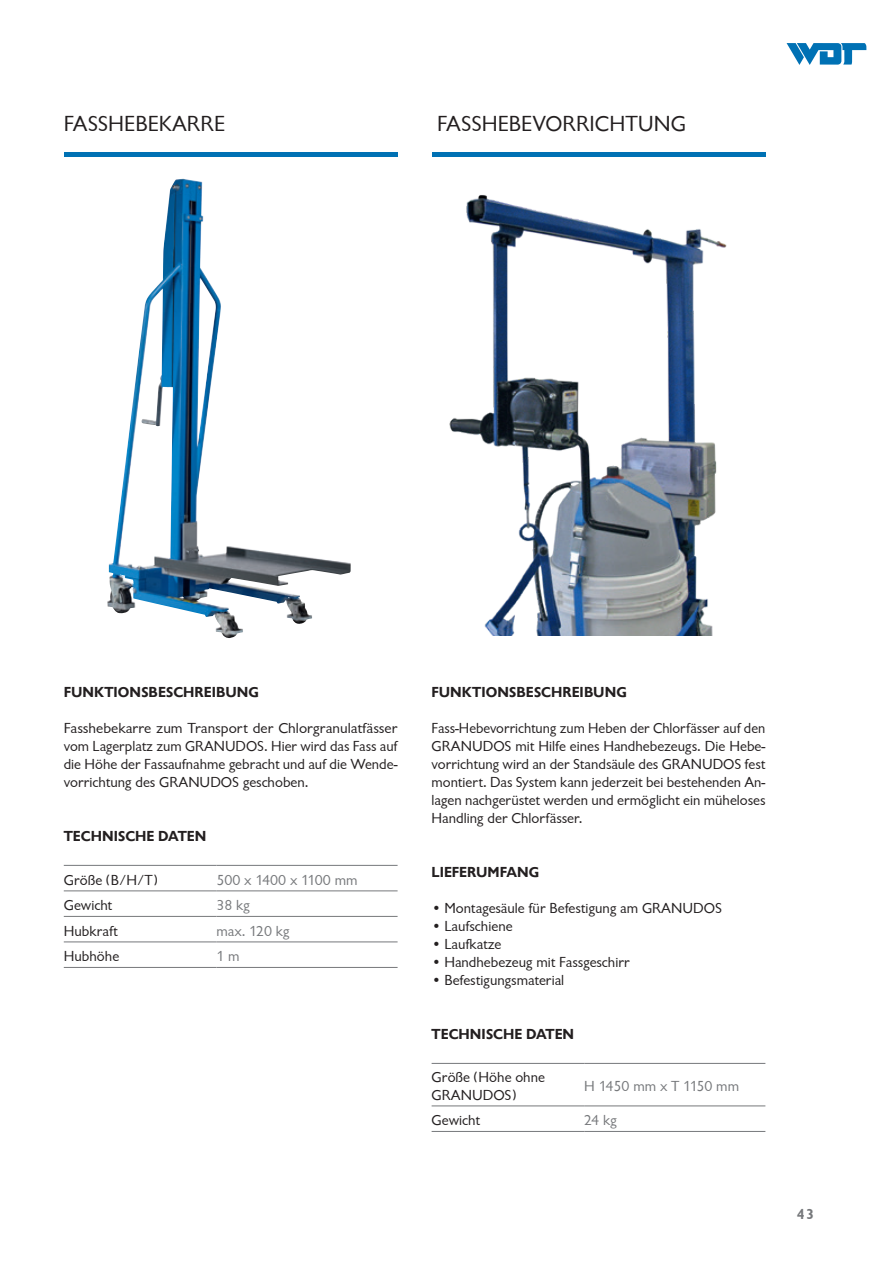
<style>
.page{position:relative;width:893px;height:1263px;background:#fff}
.page>*{position:absolute;margin:0;border:0;box-sizing:border-box;transform-origin:0 0}
.t1{font:22.5px "Chantilly Dsp";color:#231f20}
.t2{font:15px/18px "Chantilly Dsp";color:#231f20;text-align:justify}
.t3{font:700 15px "Chantilly Dsp";color:#231f20}
.t4{font:15px "Chantilly Dsp";color:#76787b}
.t5{font:700 15px "Chantilly Dsp";color:#76787b}
</style>
<div class="page">
<svg style="left:786px;top:43px;width:80px;height:22px"></svg>
<hr style="left:64px;top:153px;width:334px;height:4px;background:#0071b4">
<hr style="left:432px;top:153px;width:333px;height:4px;background:#0071b4">
<img style="left:449px;top:195px;width:278px;height:441px">
<img style="left:107px;top:179px;width:109px;height:440px">
<hr style="left:64px;top:865px;width:152px;height:1px;background:#76787b">
<hr style="left:216px;top:865px;width:182px;height:1px;background:#76787b">
<hr style="left:64px;top:891px;width:152px;height:1px;background:#76787b">
<hr style="left:216px;top:891px;width:182px;height:1px;background:#76787b">
<hr style="left:64px;top:916px;width:152px;height:1px;background:#76787b">
<hr style="left:216px;top:916px;width:182px;height:1px;background:#76787b">
<hr style="left:64px;top:942px;width:152px;height:1px;background:#76787b">
<hr style="left:216px;top:942px;width:182px;height:1px;background:#76787b">
<hr style="left:64px;top:967px;width:152px;height:1px;background:#76787b">
<hr style="left:216px;top:967px;width:182px;height:1px;background:#76787b">
<hr style="left:432px;top:1063px;width:152px;height:1px;background:#76787b">
<hr style="left:584px;top:1063px;width:181px;height:1px;background:#76787b">
<hr style="left:432px;top:1106px;width:152px;height:1px;background:#76787b">
<hr style="left:584px;top:1106px;width:181px;height:1px;background:#76787b">
<hr style="left:432px;top:1131px;width:152px;height:1px;background:#76787b">
<hr style="left:584px;top:1131px;width:181px;height:1px;background:#76787b">
<h1 class="t1" style="left:64px;top:111px;width:163px">FASSHEBEKARRE</h1>
<h1 class="t1" style="left:437px;top:111px;width:251px">FASSHEBEVORRICHTUNG</h1>
<p class="t3" style="left:64px;top:684px;width:197px">FUNKTIONSBESCHREIBUNG</p>
<p class="t2" style="left:64px;top:719px;width:335px">Fasshebekarre zum Transport der Chlorgranulatfässer vom Lagerplatz zum GRANUDOS. Hier wird das Fass auf die Höhe der Fassaufnahme gebracht und auf die Wende&shy;vorrichtung des GRANUDOS geschoben.</p>
<p class="t3" style="left:64px;top:828px;width:144px">TECHNISCHE DATEN</p>
<p class="t2" style="left:64px;top:871px;width:95px">Größe (B/H/T)</p>
<p class="t4" style="left:216px;top:871px;width:143px">500 x 1400 x 1100 mm</p>
<p class="t2" style="left:64px;top:896px;width:50px">Gewicht</p>
<p class="t4" style="left:216px;top:897px;width:35px">38 kg</p>
<p class="t2" style="left:64px;top:922px;width:55px">Hubkraft</p>
<p class="t4" style="left:216px;top:922px;width:75px">max. 120 kg</p>
<p class="t2" style="left:64px;top:947px;width:57px">Hubhöhe</p>
<p class="t4" style="left:216px;top:948px;width:25px">1 m</p>
<p class="t3" style="left:432px;top:684px;width:197px">FUNKTIONSBESCHREIBUNG</p>
<p class="t2" style="left:432px;top:719px;width:335px">Fass-Hebevorrichtung zum Heben der Chlorfässer auf den GRANUDOS mit Hilfe eines Handhebezeugs. Die Hebe&shy;vorrichtung wird an der Standsäule des GRANUDOS fest montiert. Das System kann jederzeit bei bestehenden An&shy;lagen nachgerüstet werden und ermöglicht ein müheloses Handling der Chlorfässer.</p>
<p class="t3" style="left:432px;top:864px;width:109px">LIEFERUMFANG</p>
<p class="t2" style="left:432px;top:899px;width:292px">• Montagesäule für Befestigung am GRANUDOS</p>
<p class="t2" style="left:432px;top:917px;width:83px">• Laufschiene</p>
<p class="t2" style="left:432px;top:935px;width:71px">• Laufkatze</p>
<p class="t2" style="left:432px;top:953px;width:200px">• Handhebezeug mit Fassgeschirr</p>
<p class="t2" style="left:432px;top:971px;width:134px">• Befestigungsmaterial</p>
<p class="t3" style="left:432px;top:1026px;width:144px">TECHNISCHE DATEN</p>
<p class="t2" style="left:432px;top:1068px;width:115px">Größe (Höhe ohne<br>GRANUDOS)</p>
<p class="t4" style="left:584px;top:1078px;width:156px">H 1450 mm x T 1150 mm</p>
<p class="t2" style="left:432px;top:1111px;width:50px">Gewicht</p>
<p class="t4" style="left:584px;top:1112px;width:34px">24 kg</p>
<p class="t5" style="left:797px;top:1206px;width:19px">43</p>
</div>
